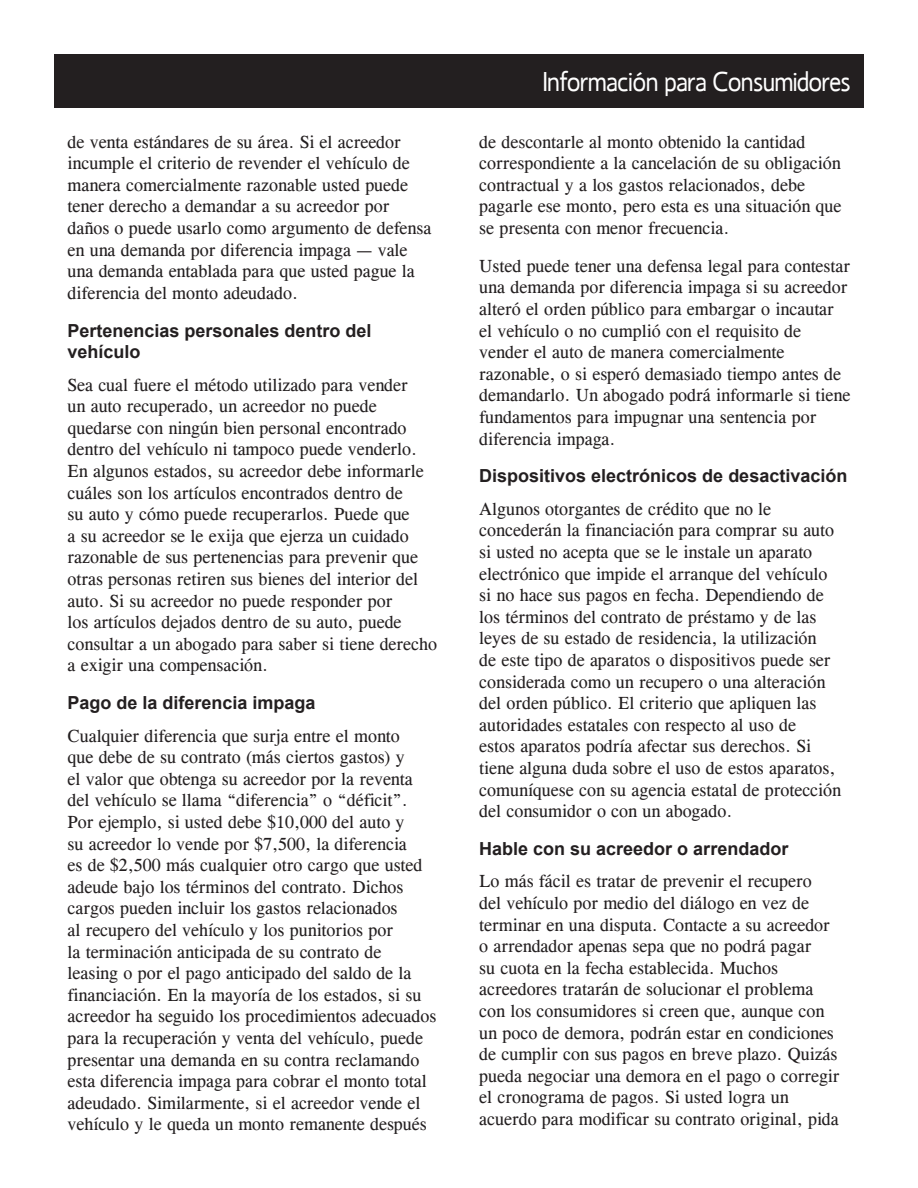
<style>
.page{position:relative;width:918px;height:1188px;background:#fff}
.page>*{position:absolute;margin:0;border:0;box-sizing:border-box;transform-origin:0 0}
.t1{font:27px "Ligurino";color:#fff}
.t2{font:18px/21.6px "CG Times";color:#231f20}
.t3{font:700 18px/21.6px "Arial";color:#231f20}
</style>
<div class="page">
<div style="left:55px;top:55px;width:808px;height:52px;background:#231f20"></div>
<div style="left:54px;top:54px;width:810px;height:54px;border:2px solid #231f20"></div>
<p class="t2" style="left:68px;top:131px;width:365px">de venta estándares de su área. Si el acreedor incumple el criterio de revender el vehículo de manera comercialmente razonable usted puede tener derecho a demandar a su acreedor por daños o puede usarlo como argumento de defensa en una demanda por diferencia impaga — vale una demanda entablada para que usted pague la diferencia del monto adeudado.</p>
<p class="t3" style="left:68px;top:320px;width:306px">Pertenencias personales dentro del vehículo</p>
<p class="t2" style="left:68px;top:374px;width:371px">Sea cual fuere el método utilizado para vender<br>un auto recuperado, un acreedor no puede quedarse con ningún bien personal encontrado dentro del vehículo ni tampoco puede venderlo.<br>En algunos estados, su acreedor debe informarle cuáles son los artículos encontrados dentro de<br>su auto y cómo puede recuperarlos. Puede que<br>a su acreedor se le exija que ejerza un cuidado razonable de sus pertenencias para prevenir que otras personas retiren sus bienes del interior del auto. Si su acreedor no puede responder por<br>los artículos dejados dentro de su auto, puede consultar a un abogado para saber si tiene derecho a exigir una compensación.</p>
<p class="t3" style="left:68px;top:693px;width:250px">Pago de la diferencia impaga</p>
<p class="t2" style="left:68px;top:725px;width:370px">Cualquier diferencia que surja entre el monto<br>que debe de su contrato (más ciertos gastos) y<br>el valor que obtenga su acreedor por la reventa del vehículo se llama “diferencia” o “déficit”.<br>Por ejemplo, si usted debe $10,000 del auto y<br>su acreedor lo vende por $7,500, la diferencia<br>es de $2,500 más cualquier otro cargo que usted adeude bajo los términos del contrato. Dichos cargos pueden incluir los gastos relacionados<br>al recupero del vehículo y los punitorios por<br>la terminación anticipada de su contrato de leasing o por el pago anticipado del saldo de la financiación. En la mayoría de los estados, si su acreedor ha seguido los procedimientos adecuados para la recuperación y venta del vehículo, puede presentar una demanda en su contra reclamando esta diferencia impaga para cobrar el monto total adeudado. Similarmente, si el acreedor vende el vehículo y le queda un monto remanente después</p>
<h1 class="t1" style="left:543px;top:66px;width:309px">Información para Consumidores</h1>
<p class="t2" style="left:479px;top:131px;width:364px">de descontarle al monto obtenido la cantidad correspondiente a la cancelación de su obligación contractual y a los gastos relacionados, debe pagarle ese monto, pero esta es una situación que se presenta con menor frecuencia.</p>
<p class="t2" style="left:479px;top:255px;width:373px">Usted puede tener una defensa legal para contestar una demanda por diferencia impaga si su acreedor alteró el orden público para embargar o incautar el vehículo o no cumplió con el requisito de vender el auto de manera comercialmente razonable, o si esperó demasiado tiempo antes de demandarlo. Un abogado podrá informarle si tiene fundamentos para impugnar una sentencia por diferencia impaga.</p>
<p class="t3" style="left:479px;top:466px;width:370px">Dispositivos electrónicos de desactivación</p>
<p class="t2" style="left:479px;top:498px;width:363px">Algunos otorgantes de crédito que no le concederán la financiación para comprar su auto si usted no acepta que se le instale un aparato electrónico que impide el arranque del vehículo si no hace sus pagos en fecha. Dependiendo de los términos del contrato de préstamo y de las leyes de su estado de residencia, la utilización<br>de este tipo de aparatos o dispositivos puede ser considerada como un recupero o una alteración del orden público. El criterio que apliquen las autoridades estatales con respecto al uso de<br>estos aparatos podría afectar sus derechos. Si tiene alguna duda sobre el uso de estos aparatos, comuníquese con su agencia estatal de protección del consumidor o con un abogado.</p>
<p class="t3" style="left:479px;top:838px;width:311px">Hable con su acreedor o arrendador</p>
<p class="t2" style="left:479px;top:871px;width:362px">Lo más fácil es tratar de prevenir el recupero<br>del vehículo por medio del diálogo en vez de terminar en una disputa. Contacte a su acreedor o arrendador apenas sepa que no podrá pagar<br>su cuota en la fecha establecida. Muchos acreedores tratarán de solucionar el problema con los consumidores si creen que, aunque con un poco de demora, podrán estar en condiciones de cumplir con sus pagos en breve plazo. Quizás pueda negociar una demora en el pago o corregir el cronograma de pagos. Si usted logra un acuerdo para modificar su contrato original, pida</p>
</div>
